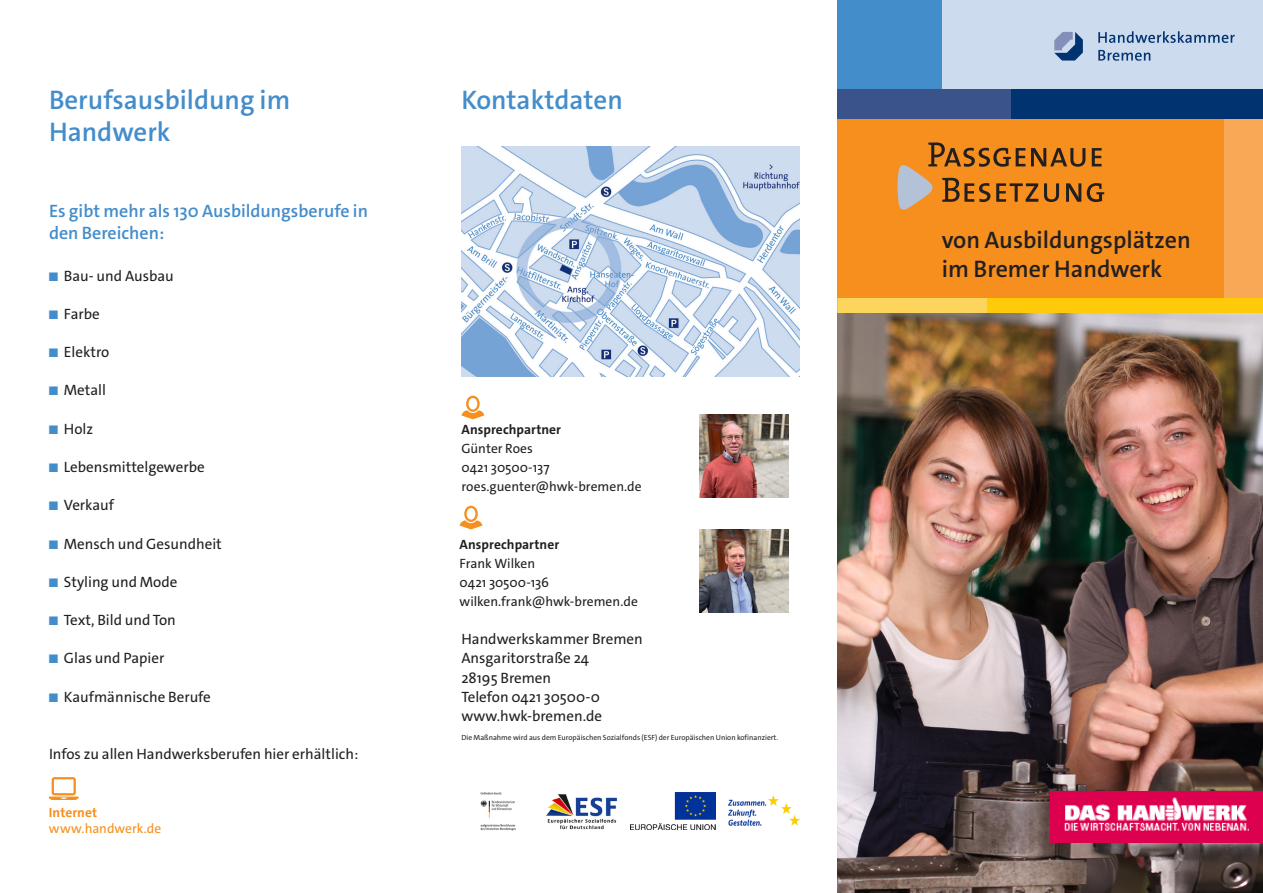
<style>
.page{position:relative;width:1263px;height:893px;background:#fff}
.page>*{position:absolute;margin:0;border:0;box-sizing:border-box;transform-origin:0 0}
.DIN_lang_Überschrift{font:600 27px/32.4px "The Sans C4 s";color:#448dcb}
.DIN_lang_Titel_18pt{font:600 24px/28.8px "The Sans C4 s";color:#231f20}
.DIN_lang_Überschrift-2{font:600 18px/21.6px "The Sans C4 s";color:#448dcb}
.DIN_lang_Fließtext_F{font:15px "The Sans C4 s";color:#231f20}
.DIN_lang_Marginaltex{font:13.5px "The Sans C4 s";color:#231f20}
.DIN_lang_Marginaltex-2{font:700 13.5px "The Sans C4 s";letter-spacing:.005em;color:#231f20}
.DIN_lang_Marginaltex-3{font:13.5px "The Sans C4 s";color:#f68f1e}
.DIN_lang_Marginaltex-4{font:700 13.5px "The Sans C4 s";letter-spacing:.005em;color:#f68f1e}
.DIN_lang_Fließtext_F-2{font:7.5px "The Sans C4 s";color:#231f20}
.s1{font-size:12.6px;color:#448dcb}
</style>
<div class="page">
<div style="left:838px;top:119px;width:425px;height:194px;background:#f68f1e"></div>
<div style="left:838px;top:0;width:425px;height:89px;background:#cddbef"></div>
<div style="left:1225px;top:119px;width:38px;height:194px;background:#f9a855"></div>
<img style="left:838px;top:313px;width:425px;height:580px">
<div style="left:838px;top:0;width:104px;height:89px;background:#448dcb"></div>
<div style="left:838px;top:298px;width:425px;height:15px;background:#feca0a"></div>
<div style="left:838px;top:89px;width:425px;height:30px;background:#013371"></div>
<div style="left:838px;top:89px;width:173px;height:30px;background:#3a548b"></div>
<div style="left:838px;top:298px;width:148px;height:15px;background:#fed55c"></div>
<svg style="left:1054px;top:31px;width:181px;height:30px"></svg>
<img style="left:1050px;top:791px;width:213px;height:51px">
<img style="left:461px;top:147px;width:338px;height:229px">
<svg style="left:49px;top:777px;width:30px;height:23px"></svg>
<svg style="left:461px;top:396px;width:23px;height:23px"></svg>
<svg style="left:897px;top:142px;width:207px;height:68px"></svg>
<img style="left:480px;top:792px;width:36px;height:39px">
<img style="left:546px;top:794px;width:71px;height:36px">
<img style="left:631px;top:792px;width:85px;height:38px">
<img style="left:728px;top:796px;width:72px;height:30px">
<svg style="left:460px;top:506px;width:22px;height:23px"></svg>
<img style="left:699px;top:415px;width:90px;height:82px">
<img style="left:699px;top:529px;width:90px;height:83px">
<p class="DIN_lang_Überschrift" style="left:49px;top:84px;width:243px">Berufsausbildung im<br>Handwerk</p>
<p class="DIN_lang_Überschrift-2" style="left:49px;top:200px;width:320px">Es gibt mehr als 130 Ausbildungsberufe in den Bereichen:</p>
<p class="DIN_lang_Fließtext_F" style="left:49px;top:266px;width:126px"><span class="s1">■</span> Bau- und Ausbau</p>
<p class="DIN_lang_Fließtext_F" style="left:49px;top:304px;width:52px"><span class="s1">■</span> Farbe</p>
<p class="DIN_lang_Fließtext_F" style="left:49px;top:342px;width:62px"><span class="s1">■</span> Elektro</p>
<p class="DIN_lang_Fließtext_F" style="left:49px;top:381px;width:59px"><span class="s1">■</span> Metall</p>
<p class="DIN_lang_Fließtext_F" style="left:49px;top:419px;width:46px"><span class="s1">■</span> Holz</p>
<p class="DIN_lang_Fließtext_F" style="left:49px;top:457px;width:157px"><span class="s1">■</span> Lebensmittelgewerbe</p>
<p class="DIN_lang_Fließtext_F" style="left:49px;top:496px;width:67px"><span class="s1">■</span> Verkauf</p>
<p class="DIN_lang_Fließtext_F" style="left:49px;top:534px;width:174px"><span class="s1">■</span> Mensch und Gesundheit</p>
<p class="DIN_lang_Fließtext_F" style="left:49px;top:572px;width:130px"><span class="s1">■</span> Styling und Mode</p>
<p class="DIN_lang_Fließtext_F" style="left:49px;top:610px;width:128px"><span class="s1">■</span> Text, Bild und Ton</p>
<p class="DIN_lang_Fließtext_F" style="left:49px;top:649px;width:117px"><span class="s1">■</span> Glas und Papier</p>
<p class="DIN_lang_Fließtext_F" style="left:49px;top:687px;width:163px"><span class="s1">■</span> Kaufmännische Berufe</p>
<p class="DIN_lang_Fließtext_F" style="left:49px;top:744px;width:311px">Infos zu allen Handwerksberufen hier erhältlich:</p>
<p class="DIN_lang_Marginaltex-4" style="left:49px;top:804px;width:50px">Internet</p>
<p class="DIN_lang_Marginaltex-3" style="left:49px;top:819px;width:114px">www.handwerk.de</p>
<p class="DIN_lang_Überschrift" style="left:461px;top:84px;width:163px">Kontaktdaten</p>
<p class="DIN_lang_Marginaltex-2" style="left:461px;top:420px;width:101px">Ansprechpartner</p>
<p class="DIN_lang_Marginaltex" style="left:461px;top:440px;width:73px">Günter Roes</p>
<p class="DIN_lang_Marginaltex" style="left:461px;top:459px;width:90px">0421 30500-137</p>
<p class="DIN_lang_Marginaltex" style="left:461px;top:478px;width:182px">roes.guenter@hwk-bremen.de</p>
<p class="DIN_lang_Marginaltex-2" style="left:460px;top:535px;width:101px">Ansprechpartner</p>
<p class="DIN_lang_Marginaltex" style="left:460px;top:554px;width:77px">Frank Wilken</p>
<p class="DIN_lang_Marginaltex" style="left:460px;top:574px;width:91px">0421 30500-136</p>
<p class="DIN_lang_Marginaltex" style="left:460px;top:593px;width:180px">wilken.frank@hwk-bremen.de</p>
<p class="DIN_lang_Fließtext_F" style="left:461px;top:629px;width:183px">Handwerkskammer Bremen</p>
<p class="DIN_lang_Fließtext_F" style="left:461px;top:649px;width:129px">Ansgaritorstraße 24</p>
<p class="DIN_lang_Fließtext_F" style="left:461px;top:668px;width:91px">28195 Bremen</p>
<p class="DIN_lang_Fließtext_F" style="left:461px;top:687px;width:140px">Telefon 0421 30500-0</p>
<p class="DIN_lang_Fließtext_F" style="left:461px;top:706px;width:142px">www.hwk-bremen.de</p>
<p class="DIN_lang_Fließtext_F-2" style="left:461px;top:732px;width:318px">Die Maßnahme wird aus dem Europäischen Sozialfonds (ESF) der Europäischen Union kofinanziert.</p>
<p class="DIN_lang_Titel_18pt" style="left:942px;top:226px;width:250px">von Ausbildungsplätzen im Bremer Handwerk</p>
</div>
